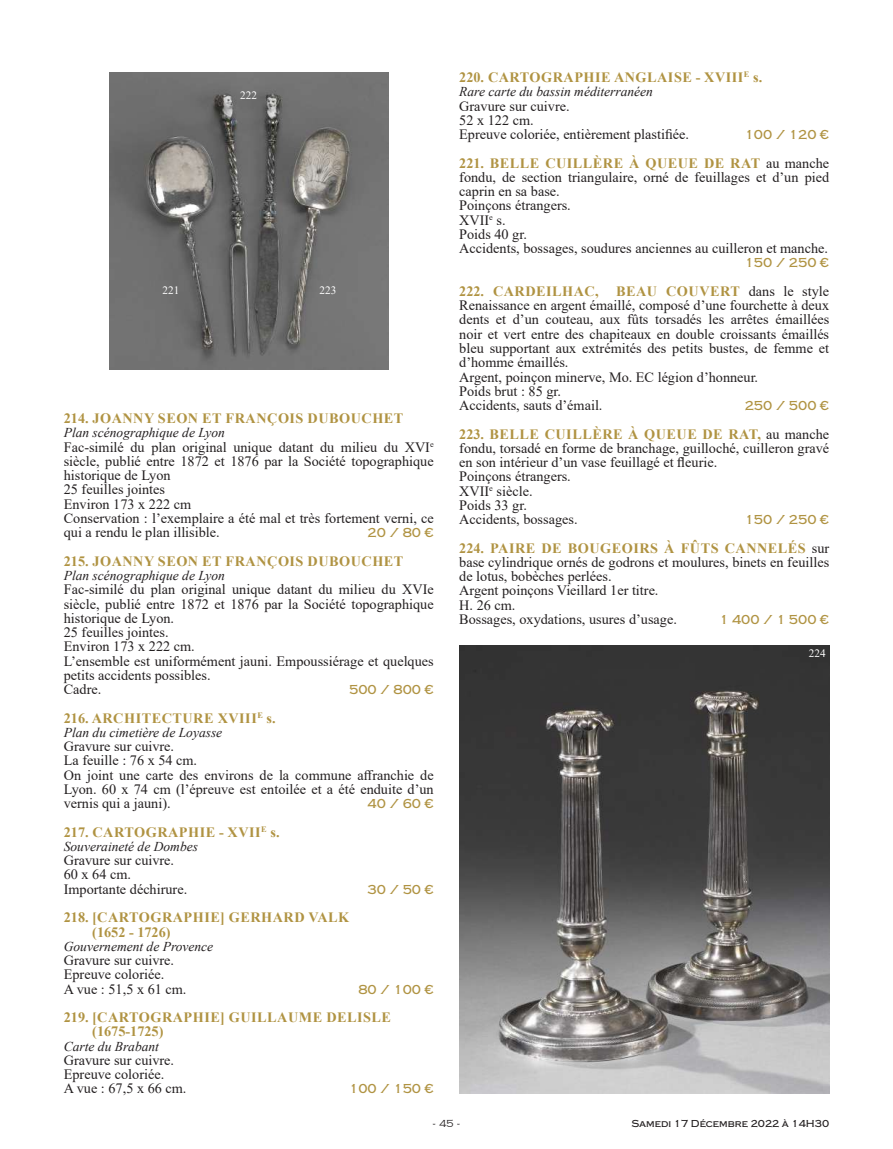
<style>
.page{position:relative;width:893px;height:1149px;background:#fff}
.page>*{position:absolute;margin:0;border:0;box-sizing:border-box;transform-origin:0 0}
.t1{font:14.25px/14.2px "Times New Roman";color:#231f20}
.t2{font:700 14.25px/14.2px "Times New Roman";letter-spacing:.035em;color:#b09342}
.t3{font:italic 13.5px "Times New Roman";color:#231f20}
.t4{font:500 13.5px "Copperplate";color:#b09342}
.t5{font:11.25px "Times New Roman";color:#fff}
.t6{font:500 10.5px "Copperplate";color:#231f20}
.t7{font:10.5px "Copperplate";color:#231f20}
.s1{font-weight:700;color:#b09342}
</style>
<div class="page">
<img style="left:109px;top:72px;width:279px;height:297px">
<img style="left:459px;top:645px;width:370px;height:448px">
<p class="t5" style="left:240px;top:87px;width:18px">222</p>
<p class="t5" style="left:162px;top:282px;width:18px">221</p>
<p class="t5" style="left:319px;top:282px;width:18px">223</p>
<p class="t2" style="left:64px;top:410px;width:341px">214. JOANNY SEON ET FRANÇOIS DUBOUCHET</p>
<p class="t3" style="left:64px;top:423px;width:163px">Plan scénographique de Lyon</p>
<p class="t1" style="left:64px;top:439px;width:371px">Fac-similé du plan original unique datant du milieu du XVI<sup>e </sup>siècle, publié entre 1872 et 1876 par la Société topographique historique de Lyon<br>25 feuilles jointes<br>Environ 173 x 222 cm<br>Conservation : l’exemplaire a été mal et très fortement verni, ce qui a rendu le plan illisible.</p>
<p class="t4" style="left:368px;top:525px;width:68px">20 / 80 €</p>
<p class="t2" style="left:64px;top:553px;width:341px">215. JOANNY SEON ET FRANÇOIS DUBOUCHET</p>
<p class="t3" style="left:64px;top:566px;width:163px">Plan scénographique de Lyon</p>
<p class="t1" style="left:64px;top:581px;width:371px">Fac-similé du plan original unique datant du milieu du XVIe siècle, publié entre 1872 et 1876 par la Société topographique historique de Lyon.<br>25 feuilles jointes.<br>Environ 173 x 222 cm.<br>L’ensemble est uniformément jauni. Empoussiérage et quelques petits accidents possibles.<br>Cadre.</p>
<p class="t4" style="left:349px;top:682px;width:86px">500 / 800 €</p>
<p class="t2" style="left:64px;top:710px;width:213px">216. ARCHITECTURE XVIII<sup>E</sup> s.</p>
<p class="t3" style="left:64px;top:722px;width:160px">Plan du cimetière de Loyasse</p>
<p class="t1" style="left:64px;top:738px;width:371px">Gravure sur cuivre.<br>La feuille : 76 x 54 cm.<br>On joint une carte des environs de la commune affranchie de Lyon. 60 x 74 cm (l’épreuve est entoilée et a été enduite d’un vernis qui a jauni).</p>
<p class="t4" style="left:368px;top:796px;width:68px">40 / 60 €</p>
<p class="t2" style="left:64px;top:824px;width:217px">217. CARTOGRAPHIE - XVII<sup>E</sup> s.</p>
<p class="t3" style="left:64px;top:836px;width:136px">Souveraineté de Dombes</p>
<p class="t1" style="left:64px;top:852px;width:125px">Gravure sur cuivre.<br>60 x 64 cm.<br>Importante déchirure.</p>
<p class="t4" style="left:368px;top:881px;width:68px">30 / 50 €</p>
<p class="t2" style="left:92px;top:909px;width:258px;text-indent:-28px">218. [CARTOGRAPHIE] GERHARD VALK (1652 - 1726)</p>
<p class="t3" style="left:64px;top:936px;width:151px">Gouvernement de Provence</p>
<p class="t1" style="left:64px;top:952px;width:124px">Gravure sur cuivre.<br>Epreuve coloriée.<br>A vue : 51,5 x 61 cm.</p>
<p class="t4" style="left:358px;top:981px;width:77px">80 / 100 €</p>
<p class="t2" style="left:92px;top:1009px;width:300px;text-indent:-28px">219. [CARTOGRAPHIE] GUILLAUME DELISLE (1675-1725)</p>
<p class="t3" style="left:64px;top:1036px;width:97px">Carte du Brabant</p>
<p class="t1" style="left:64px;top:1052px;width:124px">Gravure sur cuivre.<br>Epreuve coloriée.<br>A vue : 67,5 x 66 cm.</p>
<p class="t4" style="left:349px;top:1081px;width:86px">100 / 150 €</p>
<p class="t2" style="left:459px;top:70px;width:305px">220. CARTOGRAPHIE ANGLAISE - XVIII<sup>E</sup> s.</p>
<p class="t3" style="left:459px;top:82px;width:195px">Rare carte du bassin méditerranéen</p>
<p class="t1" style="left:459px;top:98px;width:231px">Gravure sur cuivre.<br>52 x 122 cm.<br>Epreuve coloriée, entièrement plastifiée.</p>
<p class="t4" style="left:745px;top:127px;width:86px">100 / 120 €</p>
<p class="t1" style="left:459px;top:155px;width:371px"><span class="s1">221. BELLE CUILLÈRE À QUEUE DE RAT</span> au manche fondu, de section triangulaire, orné de feuillages et d’un pied caprin en sa base.<br>Poinçons étrangers.<br>XVII<sup>e</sup> s.<br>Poids 40 gr.<br>Accidents, bossages, soudures anciennes au cuilleron et manche.</p>
<p class="t4" style="left:745px;top:255px;width:86px">150 / 250 €</p>
<p class="t1" style="left:459px;top:283px;width:371px"><span class="s1">222. CARDEILHAC, BEAU COUVERT</span> dans le style Renaissance en argent émaillé, composé d’une fourchette à deux dents et d’un couteau, aux fûts torsadés les arrêtes émaillées noir et vert entre des chapiteaux en double croissants émaillés bleu supportant aux extrémités des petits bustes, de femme et d’homme émaillés.<br>Argent, poinçon minerve, Mo. EC légion d’honneur.<br>Poids brut : 85 gr.<br>Accidents, sauts d’émail.</p>
<p class="t4" style="left:745px;top:398px;width:86px">250 / 500 €</p>
<p class="t1" style="left:459px;top:426px;width:371px"><span class="s1">223. BELLE CUILLÈRE À QUEUE DE RAT,</span> au manche fondu, torsadé en forme de branchage, guilloché, cuilleron gravé en son intérieur d’un vase feuillagé et fleurie.<br>Poinçons étrangers.<br>XVII<sup>e</sup> siècle.<br>Poids 33 gr.<br>Accidents, bossages.</p>
<p class="t4" style="left:745px;top:512px;width:86px">150 / 250 €</p>
<p class="t1" style="left:459px;top:540px;width:371px"><span class="s1">224. PAIRE DE BOUGEOIRS À FÛTS CANNELÉS</span> sur base cylindrique ornés de godrons et moulures, binets en feuilles de lotus, bobèches perlées.<br>Argent poinçons Vieillard 1er titre.<br>H. 26 cm.<br>Bossages, oxydations, usures d’usage.</p>
<p class="t4" style="left:719px;top:612px;width:111px">1 400 / 1 500 €</p>
<p class="t5" style="left:809px;top:645px;width:18px">224</p>
<p class="t7" style="left:433px;top:1117px;width:28px">- 45 -</p>
<p class="t6" style="left:631px;top:1117px;width:199px">Samedi 17 Décembre 2022 à 14H30</p>
</div>
